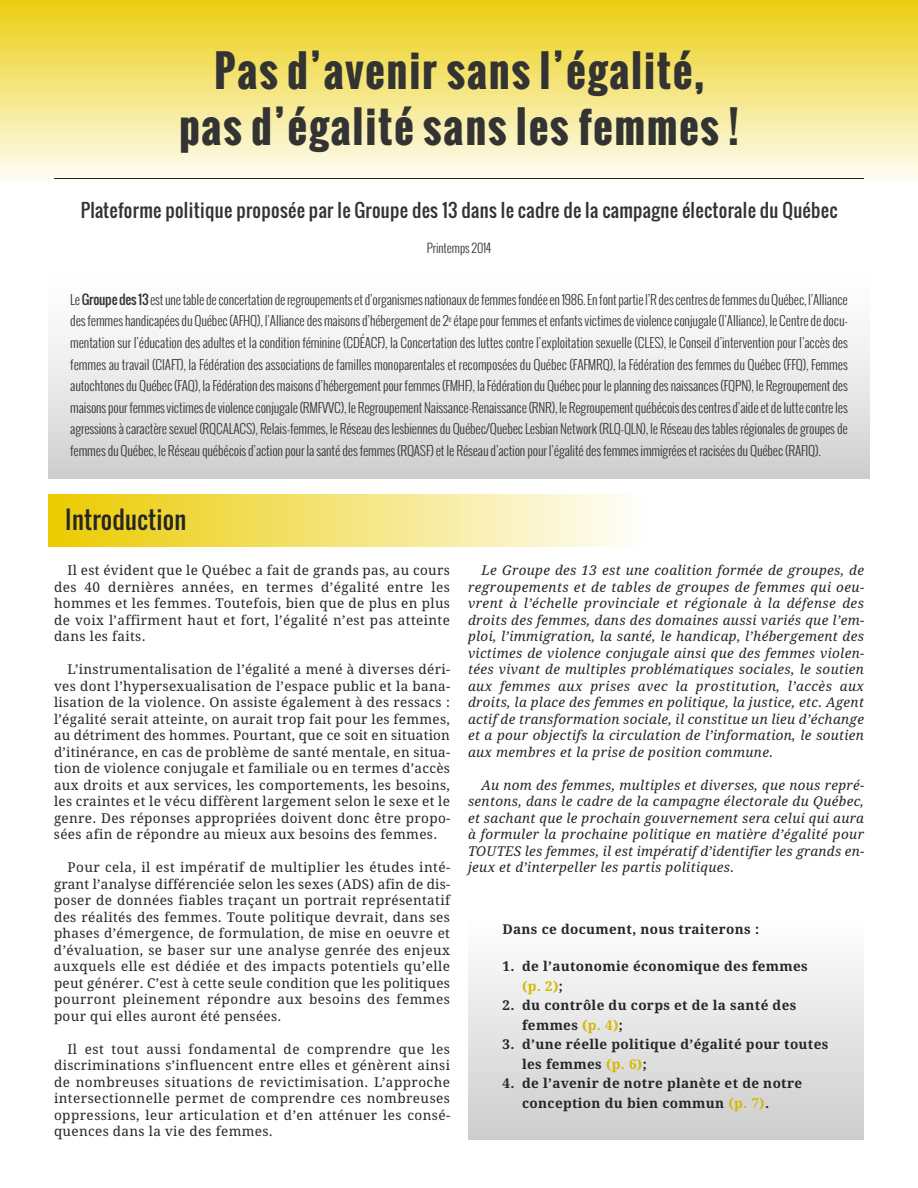
<style>
.page{position:relative;width:918px;height:1188px;background:#fff}
.page>*{position:absolute;margin:0;border:0;box-sizing:border-box;transform-origin:0 0}
.t1{font:700 42px/55.5px "Oswald";letter-spacing:.04em;color:#333;text-align:center}
.t2{font:24px "Oswald";letter-spacing:.01em;color:#272627}
.t3{font:18px "Oswald";letter-spacing:.02em;color:#333}
.t4{font:13.5px/16.5px "Droid Serif";letter-spacing:.025em;color:#272627;text-align:justify}
.t5{font:italic 13.5px/16.5px "Droid Serif";letter-spacing:.025em;color:#272627;text-align:justify}
.t6{font:700 13.5px/19.5px "Droid Serif";letter-spacing:.025em;color:#272627}
.t7{font:300 12.75px/21.6px "Oswald";letter-spacing:-.015em;color:#333;text-align:justify}
.t8{font:300 12px "Oswald";letter-spacing:-.01em;color:#333}
.s1{font-weight:400}
.s2{color:#d4b700}
</style>
<div class="page">
<div style="left:49px;top:494px;width:598px;height:53px;background:linear-gradient(to right,#ebcb01,#fffefc)"></div>
<div style="left:0;top:0;width:918px;height:184px;background:linear-gradient(to bottom,#ecce0f,#fffef8)"></div>
<hr style="left:54px;top:178px;width:810px;height:1px;background:#272627">
<h1 class="t1" style="left:179px;top:47px;width:562px">Pas d’avenir sans l’égalité, pas d’égalité sans les femmes !</h1>
<h3 class="t3" style="left:81px;top:201px;width:758px">Plateforme politique proposée par le Groupe des 13 dans le cadre de la campagne électorale du Québec</h3>
<p class="t8" style="left:427px;top:242px;width:66px">Printemps 2014</p>
<p class="t7" style="left:70px;top:289px;width:779px">Le<span class="s1">Groupedes 13</span>est une table de concertation de regroupements et d’organismes nationaux de femmesfondée en 1986. En font partie l’Rdes centres de femmes duQuébec, l’Alliance des femmes handicapées du Québec (AFHQ), l’Alliance des maisons d’hébergement de 2<sup>e</sup> étape pour femmes et enfants victimes de violence conjugale (l’Alliance), le Centre de docu&shy;mentation sur l’éducation des adultes et la condition féminine (CDÉACF), la Concertation des luttes contre l’exploitation sexuelle (CLES), le Conseil d’intervention pour l’accès des femmes au travail (CIAFT), la Fédération des associations de familles monoparentales et recomposées du Québec (FAFMRQ), la Fédération des femmes du Québec (FFQ), Femmes autochtones du Québec (FAQ), la Fédération des maisons d’hébergement pour femmes (FMHF), la Fédération du Québec pour le planning des naissances (FQPN), le Regroupement des maisons pourfemmesvictimes de violence conjugale (RMFVVC), leRegroupementNaissance-Renaissance (RNR), leRegroupement québécois des centres d’aide et de lutte contre les agressions à caractère sexuel (RQCALACS), Relais-femmes, le Réseau des lesbiennes du Québec/Quebec Lesbian Network (RLQ-QLN), le Réseau des tables régionales de groupes de femmes du Québec, le Réseau québécois d’action pour la santé des femmes (RQASF) et le Réseau d’action pour l’égalité des femmes immigrées et racisées du Québec (RAFIQ).</p>
<h2 class="t2" style="left:65px;top:508px;width:123px">Introduction</h2>
<p class="t4" style="left:54px;top:562px;width:397px;text-indent:13px">Il est évident que le Québec a fait de grands pas, au cours des 40 dernières années, en termes d’égalité entre les hommes et les femmes. Toutefois, bien que de plus en plus de voix l’affirment haut et fort, l’égalité n’est pas atteinte dans les faits.</p>
<p class="t4" style="left:54px;top:661px;width:398px;text-indent:14px">L’instrumentalisation de l’égalité a mené à diverses déri&shy;ves dont l’hypersexualisation de l’espace public et la bana&shy;lisation de la violence. On assiste également à des ressacs : l’égalité serait atteinte, on aurait trop fait pour les femmes, au détriment des hommes. Pourtant, que ce soit en situation d’itinérance, en cas de problème de santé mentale, en situa&shy;tion de violence conjugale et familiale ou en termes d’accès aux droits et aux services, les comportements, les besoins, les craintes et le vécu diffèrent largement selon le sexe et le genre. Des réponses appropriées doivent donc être propo&shy;sées afin de répondre au mieux aux besoins des femmes.</p>
<p class="t4" style="left:54px;top:859px;width:398px;text-indent:14px">Pour cela, il est impératif de multiplier les études inté&shy;grant l’analyse différenciée selon les sexes (ADS) afin de dis&shy;poser de données fiables traçant un portrait représentatif des réalités des femmes. Toute politique devrait, dans ses phases d’émergence, de formulation, de mise en oeuvre et d’évaluation, se baser sur une analyse genrée des enjeux auxquels elle est dédiée et des impacts potentiels qu’elle peut générer. C’est à cette seule condition que les politiques pourront pleinement répondre aux besoins des femmes pour qui elles auront été pensées.</p>
<p class="t4" style="left:54px;top:1041px;width:398px;text-indent:13px">Il est tout aussi fondamental de comprendre que les discriminations s’influencent entre elles et génèrent ainsi de nombreuses situations de revictimisation. L’approche intersectionnelle permet de comprendre ces nombreuses oppressions, leur articulation et d’en atténuer les consé&shy;quences dans la vie des femmes.</p>
<p class="t5" style="left:468px;top:562px;width:398px;text-indent:14px">Le Groupe des 13 est une coalition formée de groupes, de regroupements et de tables de groupes de femmes qui oeu&shy;vrent à l’échelle provinciale et régionale à la défense des droits des femmes, dans des domaines aussi variés que l’em&shy;ploi, l’immigration, la santé, le handicap, l’hébergement des victimes de violence conjugale ainsi que des femmes violen&shy;tées vivant de multiples problématiques sociales, le soutien aux femmes aux prises avec la prostitution, l’accès aux droits, la place des femmes en politique, la justice, etc. Agent actif de transformation sociale, il constitue un lieu d’échange et a pour objectifs la circulation de l’information, le soutien aux membres et la prise de position commune.</p>
<p class="t5" style="left:468px;top:777px;width:398px;text-indent:14px">Au nom des femmes, multiples et diverses, que nous repré&shy;sentons, dans le cadre de la campagne électorale du Québec, et sachant que le prochain gouvernement sera celui qui aura à formuler la prochaine politique en matière d’égalité pour TOUTES les femmes, il est impératif d’identifier les grands en&shy;jeux et d’interpeller les partis politiques.</p>
<p class="t6" style="left:503px;top:920px;width:258px">Dans ce document, nous traiterons :</p>
<p class="t6" style="left:522px;top:957px;width:287px;text-indent:-20px">1. de l’autonomie économique des femmes <span class="s2">(p. 2)</span>;</p>
<p class="t6" style="left:522px;top:996px;width:276px;text-indent:-20px">2. du contrôle du corps et de la santé des femmes <span class="s2">(p. 4)</span>;</p>
<p class="t6" style="left:522px;top:1035px;width:308px;text-indent:-20px">3. d’une réelle politique d’égalité pour toutes les femmes <span class="s2">(p. 6)</span>;</p>
<p class="t6" style="left:522px;top:1074px;width:282px;text-indent:-20px">4. de l’avenir de notre planète et de notre conception du bien commun <span class="s2">(p. 7)</span>.</p>
</div>
